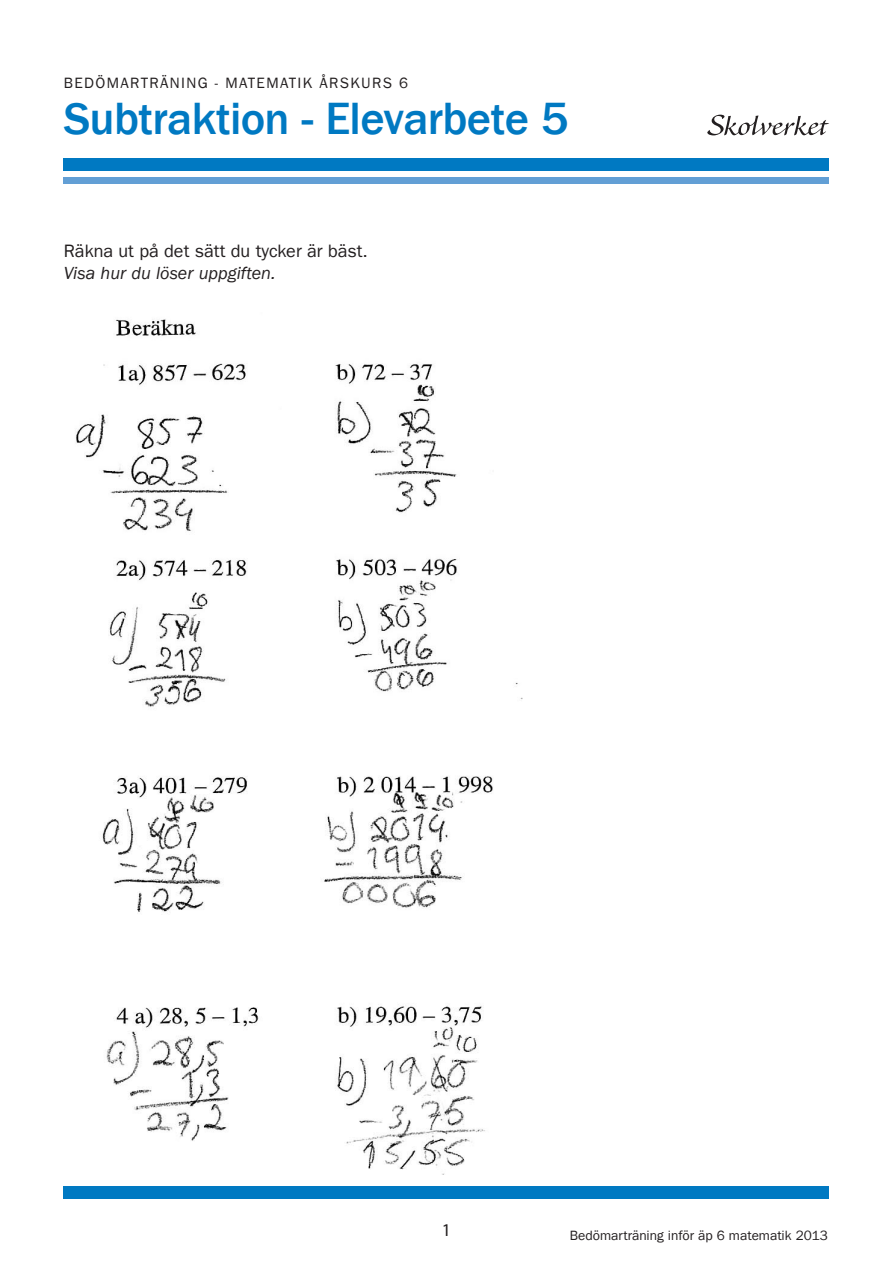
<style>
.page{position:relative;width:893px;height:1263px;background:#fff}
.page>*{position:absolute;margin:0;border:0;box-sizing:border-box;transform-origin:0 0}
.R1_Huvudrubrik{font:500 46.5px "Franklin Gothic LT";letter-spacing:-.015em;color:#0079c2}
.t1{font:18px "Franklin Gothic LT";color:#231f20}
.t2{font:italic 18px "Franklin Gothic LT";color:#231f20}
.t3{font:18px "Myriad Pro";color:#231f20}
.R2_Liten_versalrubri{font:15px "Franklin Gothic LT";letter-spacing:.09em;color:#231f20}
.Brödtext{font:13.5px "Franklin Gothic LT";color:#231f20}
.s1{font-family:"ITC Franklin Gothic LT Book"}
</style>
<div class="page">
<div style="left:64px;top:158px;width:765px;height:13px;background:#0079c2"></div>
<div style="left:64px;top:177px;width:765px;height:7px;background:#629fd5"></div>
<div style="left:64px;top:1186px;width:765px;height:13px;background:#0079c2"></div>
<svg style="left:707px;top:115px;width:122px;height:20px"></svg>
<img style="left:76px;top:319px;width:447px;height:856px">
<p class="R2_Liten_versalrubri" style="left:64px;top:74px;width:346px">BEDÖMARTRÄNING - MATEMATIK ÅRSKURS 6</p>
<p class="R1_Huvudrubrik" style="left:64px;top:93px;width:506px">Subtraktion - Elevarbete 5</p>
<p class="t1" style="left:64px;top:241px;width:306px">Räkna ut på det sätt du tycker är bäst.</p>
<p class="t2" style="left:64px;top:263px;width:213px">Visa hur du löser uppgiften.</p>
<p class="t3" style="left:442px;top:1219px;width:11px">1</p>
<p class="Brödtext" style="left:570px;top:1227px;width:260px">Bedömarträning inför äp 6 matematik 201<span class="s1">3</span></p>
</div>
